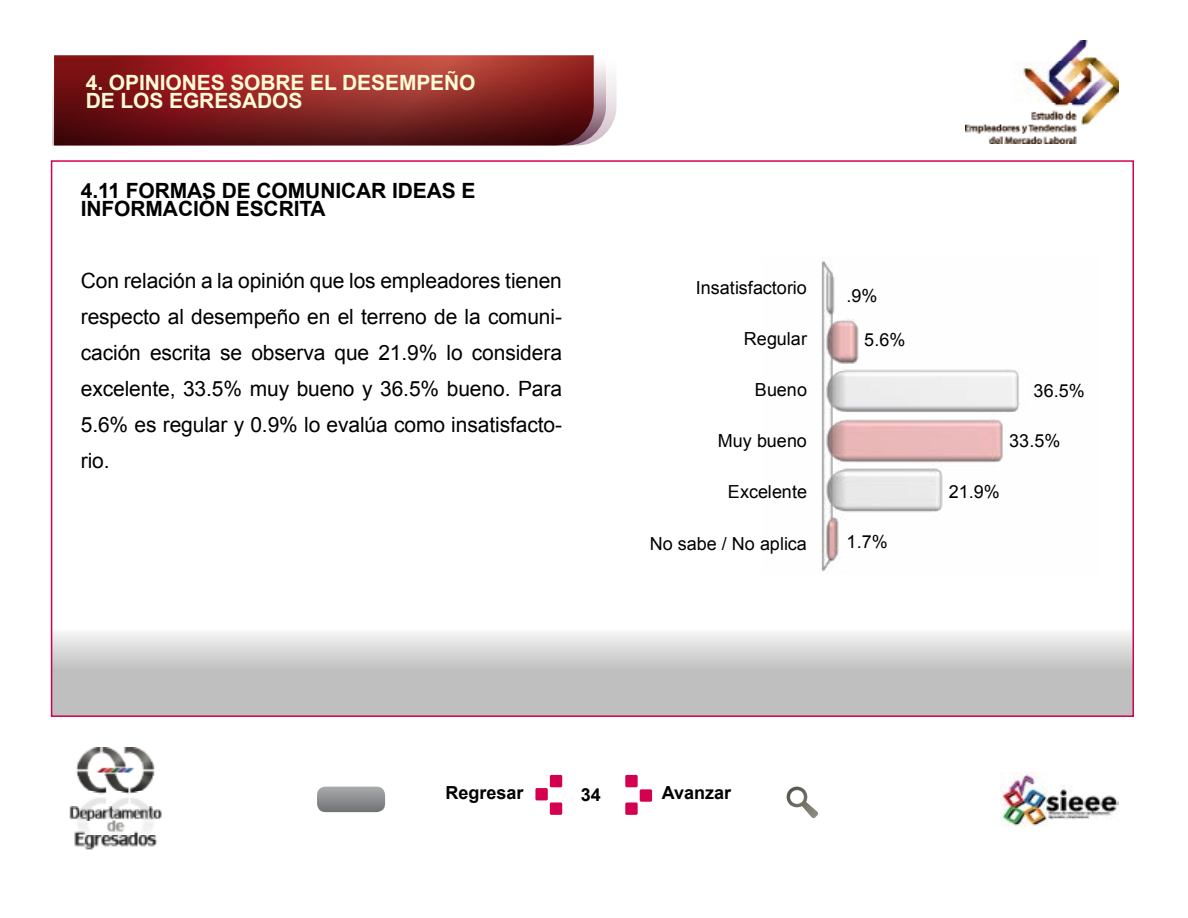
<style>
.page{position:relative;width:1188px;height:918px;background:#fff}
.page>*{position:absolute;margin:0;border:0;box-sizing:border-box;transform-origin:0 0}
.t1{font:21px/36px "Arial";letter-spacing:-.005em;color:#000;text-align:justify}
.t2{font:700 21px/18px "Arial";letter-spacing:-.005em;color:#000}
.t3{font:700 21px/18px "Arial";letter-spacing:-.005em;color:#fffcd5}
.t4{font:18px "Arial";color:#000}
.t5{font:700 18px "Arial";color:#000}
</style>
<div class="page">
<img style="left:1000px;top:773px;width:119px;height:54px">
<svg style="left:54px;top:257px;width:1077px;height:457px"></svg>
<svg style="left:786px;top:787px;width:32px;height:31px"></svg>
<div style="left:550px;top:802px;width:12px;height:13px;background:#d40050;border-radius:2px"></div>
<div style="left:550px;top:775px;width:12px;height:12px;background:#d40050;border-radius:2px"></div>
<div style="left:535px;top:788px;width:13px;height:12px;background:#d40050;border-radius:2px"></div>
<div style="left:625px;top:775px;width:13px;height:12px;background:#d40050;border-radius:2px"></div>
<div style="left:625px;top:802px;width:13px;height:13px;background:#d40050;border-radius:2px"></div>
<div style="left:640px;top:789px;width:12px;height:13px;background:#d40050;border-radius:2px"></div>
<img style="left:966px;top:40px;width:152px;height:104px">
<img style="left:69px;top:747px;width:93px;height:103px">
<svg style="left:317px;top:787px;width:68px;height:25px;background:#8f9193"></svg>
<svg style="left:52px;top:55px;width:565px;height:90px;background:#862929"></svg>
<img style="left:762px;top:258px;width:337px;height:316px">
<p class="t3" style="left:86px;top:74px;width:391px">4. OPINIONES SOBRE EL DESEMPEÑO<br>DE LOS EGRESADOS</p>
<p class="t2" style="left:81px;top:182px;width:396px">4.11 FORMAS DE COMUNICAR IDEAS E<br>INFORMACIÓN ESCRITA</p>
<p class="t1" style="left:81px;top:263px;width:483px">Con relación a la opinión que los empleadores tienen respecto al desempeño en el terreno de la comuni&shy;cación escrita se observa que 21.9% lo considera excelente, 33.5% muy bueno y 36.5% bueno. Para 5.6% es regular y 0.9% lo evalúa como insatisfacto&shy;rio.</p>
<p class="t4" style="left:696px;top:276px;width:112px">Insatisfactorio</p>
<p class="t4" style="left:846px;top:284px;width:33px">.9%</p>
<p class="t4" style="left:744px;top:327px;width:65px">Regular</p>
<p class="t4" style="left:864px;top:328px;width:43px">5.6%</p>
<p class="t4" style="left:755px;top:378px;width:54px">Bueno</p>
<p class="t4" style="left:1034px;top:379px;width:53px">36.5%</p>
<p class="t4" style="left:718px;top:429px;width:91px">Muy bueno</p>
<p class="t4" style="left:1009px;top:429px;width:53px">33.5%</p>
<p class="t4" style="left:728px;top:480px;width:81px">Excelente</p>
<p class="t4" style="left:949px;top:480px;width:53px">21.9%</p>
<p class="t4" style="left:650px;top:531px;width:159px">No sabe / No aplica</p>
<p class="t4" style="left:847px;top:530px;width:43px">1.7%</p>
<p class="t5" style="left:445px;top:781px;width:80px">Regresar</p>
<p class="t5" style="left:581px;top:783px;width:22px">34</p>
<p class="t5" style="left:662px;top:781px;width:71px">Avanzar</p>
</div>
